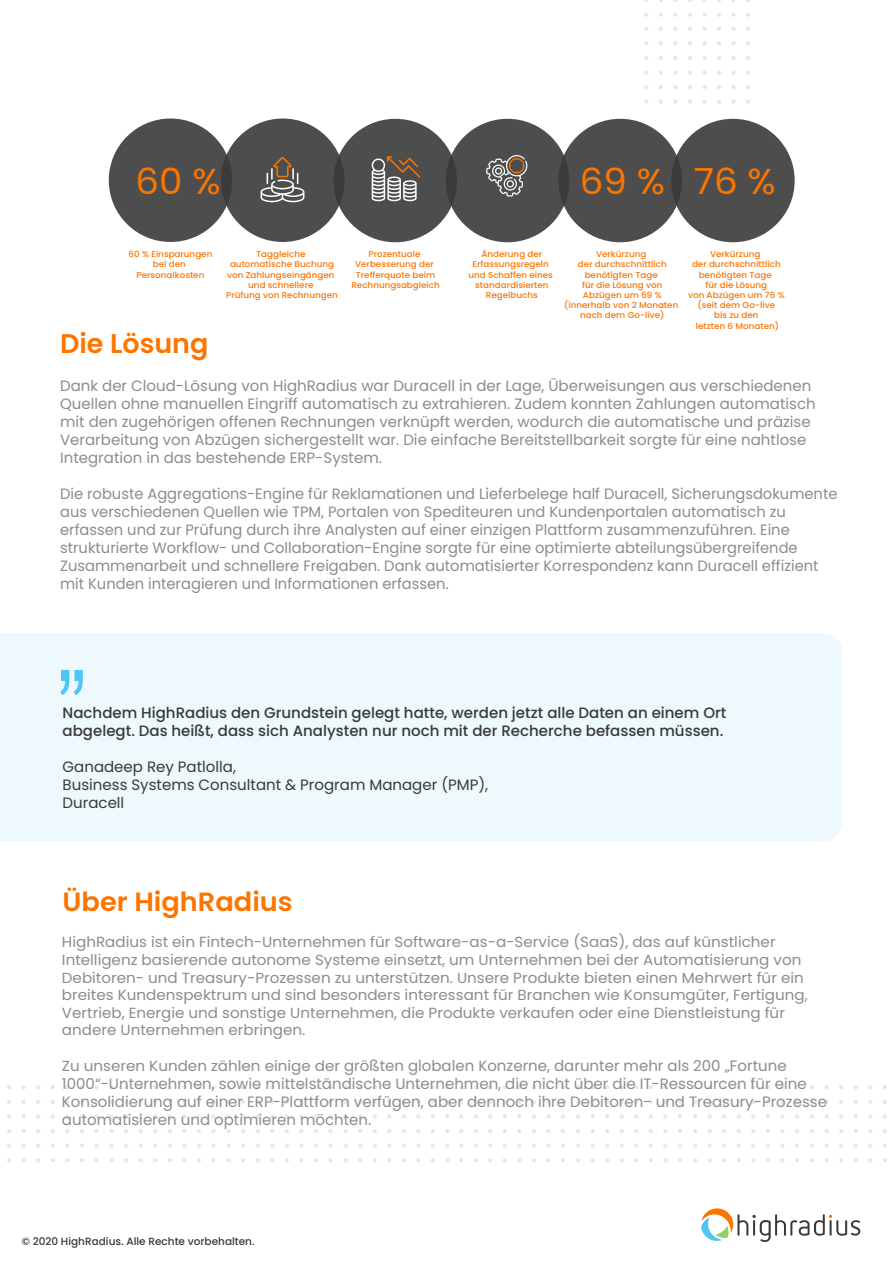
<style>
.page{position:relative;width:893px;height:1263px;background:#fff}
.page>*{position:absolute;margin:0;border:0;box-sizing:border-box;transform-origin:0 0}
.t1{font:108px "Arial Narrow";color:#4fc4f7}
.t2{font:36px "Poppins";color:#fc7500}
.t3{font:600 27px "Poppins";color:#fc7500}
.t4{font:600 26.4px "Poppins";color:#fc7500}
.t5{font:15px/18px "Poppins";color:#8c8c8c}
.t6{font:500 15px/18px "Poppins";color:#393939}
.t7{font:15px/18px "Poppins";color:#393939}
.t8{font:14.7px/17.5px "Poppins";color:#8c8c8c}
.t9{font:500 10.5px "Poppins";color:#393939}
.t10{font:500 8.55px/10.2px "Poppins";color:#fc7500;text-align:center}
.s1{font-size:14.7px}
</style>
<div class="page">
<svg style="left:644px;top:0;width:106px;height:17px"></svg>
<svg style="left:644px;top:27px;width:106px;height:77px"></svg>
<svg style="left:701px;top:1208px;width:159px;height:34px"></svg>
<svg style="left:7px;top:1085px;width:92px;height:77px"></svg>
<svg style="left:109px;top:1085px;width:107px;height:77px"></svg>
<svg style="left:226px;top:1085px;width:107px;height:77px"></svg>
<svg style="left:343px;top:1085px;width:107px;height:77px"></svg>
<svg style="left:459px;top:1085px;width:106px;height:77px"></svg>
<svg style="left:576px;top:1085px;width:106px;height:77px"></svg>
<svg style="left:693px;top:1085px;width:106px;height:77px"></svg>
<svg style="left:810px;top:1085px;width:77px;height:77px"></svg>
<div style="left:0;top:633px;width:842px;height:208px;background:#edf9fc"></div>
<div style="left:109px;top:118px;width:123px;height:124px;background:#4d4d4d;border-radius:50%"></div>
<div style="left:221px;top:118px;width:123px;height:124px;background:#4d4d4d;border-radius:50%"></div>
<div style="left:334px;top:119px;width:123px;height:123px;background:#4d4d4d;border-radius:50%"></div>
<div style="left:446px;top:119px;width:123px;height:123px;background:#4d4d4d;border-radius:50%"></div>
<svg style="left:261px;top:157px;width:43px;height:45px"></svg>
<svg style="left:486px;top:155px;width:41px;height:42px"></svg>
<div style="left:558px;top:119px;width:124px;height:123px;background:#4d4d4d;border-radius:50%"></div>
<div style="left:671px;top:119px;width:124px;height:123px;background:#4d4d4d;border-radius:50%"></div>
<svg style="left:372px;top:156px;width:48px;height:45px"></svg>
<h2 class="t2" style="left:135px;top:160px;width:87px">60 %</h2>
<h2 class="t2" style="left:580px;top:161px;width:198px">69 % 76 %</h2>
<p class="t10" style="left:226px;top:249px;width:113px">Taggleiche automatische Buchung von Zahlungseingängen und schnellere<br>Prüfung von Rechnungen</p>
<p class="t10" style="left:468px;top:249px;width:86px">Änderung der<br>Erfassungsregeln und Schaffen eines standardisierten<br>Regelbuchs</p>
<p class="t10" style="left:564px;top:249px;width:116px">Verkürzung<br>der durchschnittlich benötigten Tage<br>für die Lösung von<br>Abzügen um 69 % (innerhalb von 2 Monaten nach dem Go-live)</p>
<p class="t10" style="left:688px;top:249px;width:98px">Verkürzung<br>der durchschnittlich benötigten Tage<br>für die Lösung<br>von Abzügen um 76 % (seit dem Go-live<br>bis zu den<br>letzten 6 Monaten)</p>
<p class="t10" style="left:129px;top:249px;width:85px">60 % Einsparungen bei den<br>Personalkosten</p>
<p class="t10" style="left:351px;top:249px;width:90px">Prozentuale<br>Verbesserung der<br>Trefferquote beim<br>Rechnungsabgleich</p>
<h3 class="t3" style="left:60px;top:327px;width:150px">Die Lösung</h3>
<p class="t5" style="left:60px;top:377px;width:757px">Dank der Cloud-Lösung von HighRadius war Duracell in der Lage, Überweisungen aus verschiedenen Quellen ohne manuellen Eingriff automatisch zu extrahieren. Zudem konnten Zahlungen automatisch mit den zugehörigen offenen Rechnungen verknüpft werden, wodurch die automatische und präzise Verarbeitung von Abzügen sichergestellt war. Die einfache Bereitstellbarkeit sorgte für eine nahtlose Integration in das bestehende ERP-System.</p>
<p class="t5" style="left:60px;top:485px;width:779px">Die robuste Aggregations-Engine für Reklamationen und Lieferbelege half Duracell, Sicherungsdokumente aus verschiedenen Quellen wie TPM, Portalen von Spediteuren und Kundenportalen automatisch zu erfassen und zur Prüfung durch ihre Analysten auf einer einzigen Plattform zusammenzuführen. Eine strukturierte Workflow- und Collaboration-Engine sorgte für eine optimierte abteilungsübergreifende Zusammenarbeit und schnellere Freigaben. Dank automatisierter Korrespondenz kann Duracell effizient mit Kunden interagieren und Informationen erfassen.</p>
<h1 class="t1" style="left:57px;top:564px;width:31px">„</h1>
<p class="t6" style="left:63px;top:704px;width:665px">Nachdem HighRadius den Grundstein gelegt hatte, werden jetzt alle Daten an einem Ort abgelegt. Das heißt, dass sich Analysten nur noch mit der Recherche befassen müssen.</p>
<p class="t7" style="left:63px;top:758px;width:427px">Ganadeep Rey Patlolla,<br>Business Systems Consultant &amp; Program Manager (PMP),<br>Duracell</p>
<h3 class="t4" style="left:63px;top:886px;width:232px">Über HighRadius</h3>
<p class="t8" style="left:62px;top:933px;width:747px">HighRadius ist ein Fintech-Unternehmen für Software-as-a-Service (SaaS), das auf künstlicher Intelligenz basierende autonome Systeme einsetzt, um Unternehmen bei der Automatisierung von Debitoren- und Treasury-Prozessen zu unterstützen. Unsere Produkte bieten einen Mehrwert für ein breites Kundenspektrum und sind besonders interessant für Branchen wie Konsumgüter, Fertigung, Vertrieb, Energie und sonstige Unternehmen, die Produkte verkaufen oder eine Dienstleistung für andere Unternehmen erbringen.</p>
<p class="t5" style="left:62px;top:1057px;width:766px"><span class="s1">Zu unseren Kunden zählen einige der</span> größten globalen Konzerne, darunter mehr als 200 „Fortune 1000“-Unternehmen, sowie mittelständische Unternehmen, die nicht über die IT-Ressourcen für eine Konsolidierung auf einer ERP-Plattform verfügen, aber dennoch ihre Debitoren- und Treasury-Prozesse automatisieren und optimieren möchten.</p>
<p class="t9" style="left:22px;top:1235px;width:234px">© 2020 HighRadius. Alle Rechte vorbehalten.</p>
</div>
